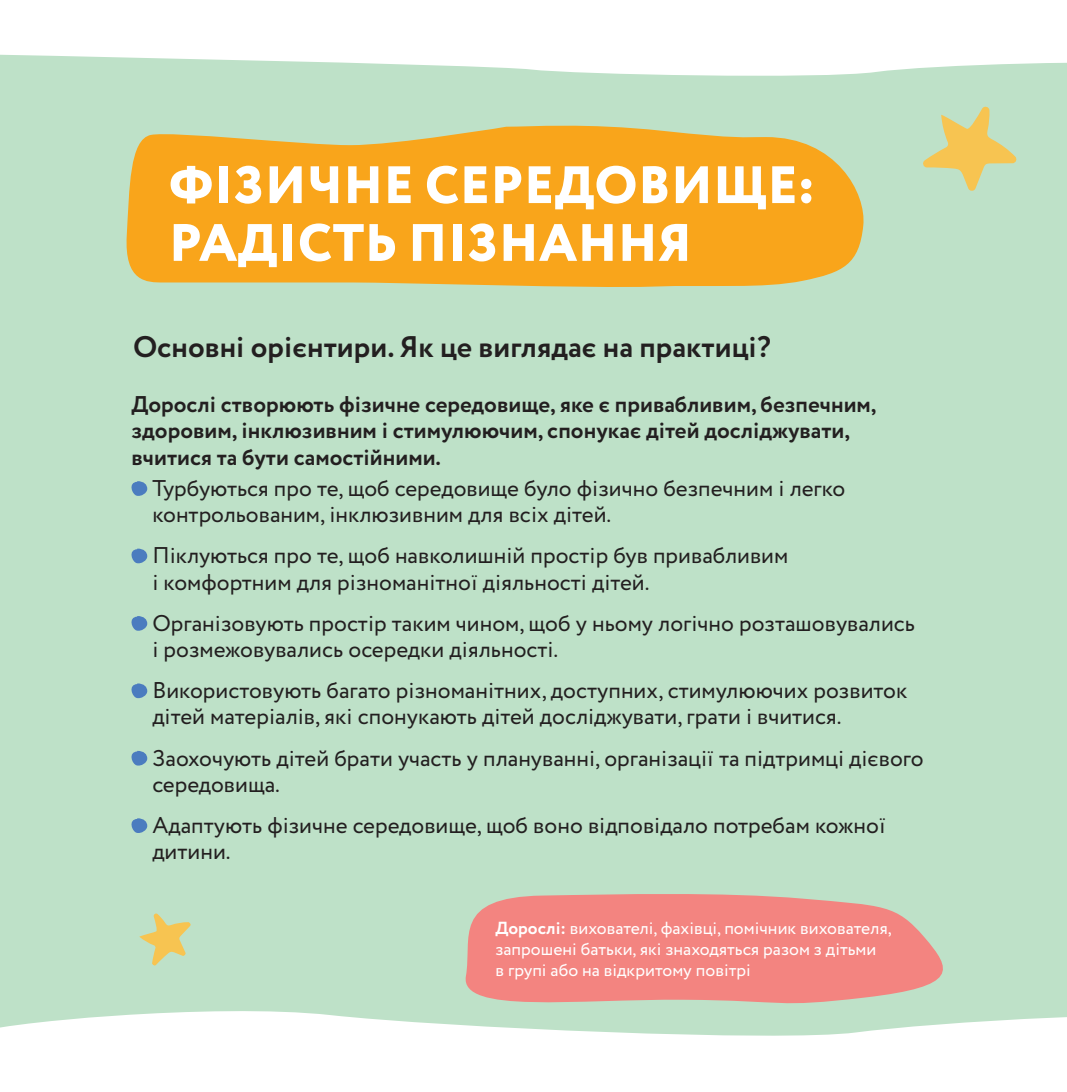
<style>
.page{position:relative;width:1067px;height:1092px;background:#fff}
.page>*{position:absolute;margin:0;border:0;box-sizing:border-box;transform-origin:0 0}
.t1{font:800 52.5px "Circe";letter-spacing:.01em;color:#fff}
.t2{font:700 29.75px "Circe";color:#231f20}
.t3{font:22.75px/26.2px "Circe";color:#231f20}
.t4{font:700 22.75px/26.2px "Circe";color:#231f20}
.t5{font:17.5px/21px "Circe";color:#fff}
.s1{font-weight:700}
</style>
<div class="page">
<div style="left:0;top:25px;width:1067px;height:1042px;background:#bee1c8"></div>
<svg style="left:465px;top:894px;width:478px;height:106px;background:#ed8d87"></svg>
<svg style="left:0;top:25px;width:1067px;height:51px;fill:#fff"></svg>
<svg style="left:0;top:1000px;width:1067px;height:67px;fill:#fff"></svg>
<svg style="left:131px;top:481px;width:16px;height:15px"></svg>
<svg style="left:131px;top:548px;width:16px;height:16px"></svg>
<svg style="left:131px;top:616px;width:16px;height:15px"></svg>
<svg style="left:131px;top:683px;width:16px;height:16px"></svg>
<svg style="left:131px;top:750px;width:16px;height:16px"></svg>
<svg style="left:131px;top:818px;width:16px;height:15px"></svg>
<svg style="left:923px;top:107px;width:93px;height:84px"></svg>
<svg style="left:139px;top:913px;width:52px;height:53px"></svg>
<svg style="left:126px;top:125px;width:738px;height:162px;background:#f2ab2e"></svg>
<hr style="left:1066px;top:0;width:1px;height:45px;background:#2ab3bf">
<h1 class="t1" style="left:169px;top:149px;width:78px">ФІЗИЧН</h1>
<h1 class="t1" style="left:383px;top:149px;width:432px">Е СЕРЕДОВИ ЩЕ:</h1>
<h1 class="t1" style="left:169px;top:207px;width:64px">РАДІСТЬ</h1>
<h1 class="t1" style="left:408px;top:207px;width:36px">ПІЗНАННЯ</h1>
<h2 class="t2" style="left:133px;top:327px;width:639px">Основні орієнтири. Як це виглядає на практиці?</h2>
<p class="t4" style="left:131px;top:392px;width:746px">Дорослі створюють фізичне середовище, яке є привабливим, безпечним, здоровим, інклюзивним і стимулюючим, спонукає дітей досліджувати, вчитися та бути самостійними.</p>
<p class="t3" style="left:152px;top:476px;width:694px">Турбуються про те, щоб середовище було фізично безпечним і легко контрольованим, інклюзивним для всіх дітей.</p>
<p class="t3" style="left:152px;top:543px;width:637px">Піклуються про те, щоб навколишній простір був привабливим і комфортним для різноманітної діяльності дітей.</p>
<p class="t3" style="left:152px;top:610px;width:764px">Організовують простір таким чином, щоб у ньому логічно розташовувались і розмежовувались осередки діяльності.</p>
<p class="t3" style="left:152px;top:678px;width:756px">Використовують багато різноманітних, доступних, стимулюючих розвиток дітей матеріалів, які спонукають дітей досліджувати, грати і вчитися.</p>
<p class="t3" style="left:152px;top:745px;width:772px">Заохочують дітей брати участь у плануванні, організації та підтримці дієвого середовища.</p>
<p class="t3" style="left:152px;top:812px;width:735px">Адаптують фізичне середовище, щоб воно відповідало потребам кожної дитини.</p>
<p class="t5" style="left:495px;top:917px;width:398px"><span class="s1">Дорослі:</span> вихователі, фахівці, помічник вихователя, запрошені батьки, які знаходяться разом з дітьми<br>в групі або на відкритому повітрі</p>
</div>
